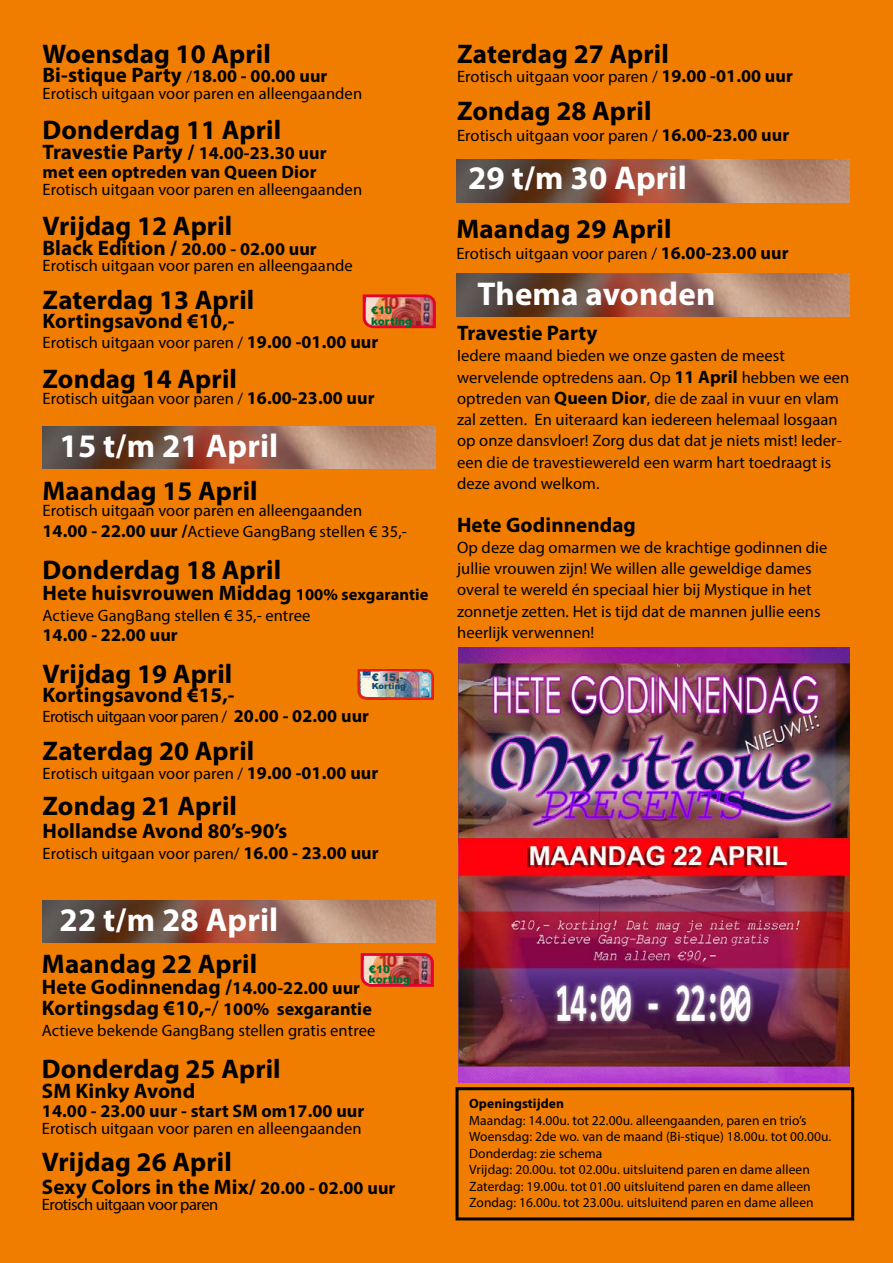
<style>
.page{position:relative;width:893px;height:1263px;background:#f07d00}
.page>*{position:absolute;margin:0;border:0;box-sizing:border-box;transform-origin:0 0}
.t1{font:700 33px "Myriad Pro";letter-spacing:.005em;color:#fff}
.t2{font:700 27px "Myriad Pro";letter-spacing:.005em;color:#000}
.t3{font:700 21px/21px "Myriad Pro";letter-spacing:.005em;color:#000}
.t4{font:700 18px "Myriad Pro";letter-spacing:.005em;color:#000}
.t5{font:16.5px/21.3px "Myriad Pro";letter-spacing:.005em;color:#000}
.t6{font:16.5px "Myriad Pro";letter-spacing:-.03em;color:#000}
.t7{font:13.5px/16.5px "Myriad Pro";letter-spacing:.005em;color:#000}
.t8{font:700 13.5px "Myriad Pro";letter-spacing:.005em;color:#000}
.t9{font:900 10.5px/10.5px "Arial";letter-spacing:.005em;color:#006b34}
.t10{font:900 10.35px "Arial";color:#134a6d}
.t11{font:900 8.4px "Arial";color:#134a6d}
.s1{font-weight:400;font-size:16.5px}
.s2{font-size:18px}
.s3{font-size:21px}
.s4{font-weight:700;font-size:18px}
.s5{font-size:16.5px}
.s6{font-weight:400}
</style>
<div class="page">
<div style="left:455px;top:1087px;width:399px;height:133px;border:3px solid #000"></div>
<img style="left:43px;top:426px;width:393px;height:43px">
<img style="left:456px;top:274px;width:394px;height:42px">
<img style="left:43px;top:900px;width:393px;height:43px">
<img style="left:362px;top:294px;width:74px;height:35px">
<img style="left:363px;top:699px;width:71px;height:1px">
<img style="left:358px;top:669px;width:76px;height:30px">
<svg style="left:380px;top:672px;width:19px;height:10px"></svg>
<img style="left:456px;top:160px;width:394px;height:42px">
<img style="left:458px;top:648px;width:392px;height:434px">
<img style="left:360px;top:953px;width:74px;height:34px">
<h2 class="t2" style="left:43px;top:43px;width:230px">Woensdag 10 April</h2>
<p class="t3" style="left:43px;top:67px;width:286px">Bi-stique Party <span class="s1">/</span><span class="s2">18.00 - 00.00 uur</span></p>
<p class="t5" style="left:43px;top:84px;width:321px">Erotisch uitgaan voor paren en alleengaanden</p>
<h2 class="t2" style="left:43px;top:120px;width:240px">Donderdag 11 April</h2>
<p class="t3" style="left:43px;top:143px;width:286px">Travestie Party / <span class="s2">14.00-23.30 uur</span></p>
<p class="t4" style="left:43px;top:165px;width:276px">met een optreden van Queen Dior</p>
<p class="t5" style="left:43px;top:180px;width:321px">Erotisch uitgaan voor paren en alleengaanden</p>
<h2 class="t2" style="left:43px;top:216px;width:191px">Vrijdag 12 April</h2>
<p class="t4" style="left:43px;top:242px;width:276px"><span class="s3">Black Edition /</span> 20.00 - 02.00 uur</p>
<p class="t5" style="left:43px;top:256px;width:312px">Erotisch uitgaan voor paren en alleengaande</p>
<h2 class="t2" style="left:43px;top:289px;width:213px">Zaterdag 13 April</h2>
<p class="t3" style="left:43px;top:313px;width:194px">Kortingsavond €10,-</p>
<p class="t5" style="left:43px;top:333px;width:337px">Erotisch uitgaan voor paren / <span class="s4">19.00 -01.00 uur</span></p>
<h2 class="t2" style="left:43px;top:368px;width:196px">Zondag 14 April</h2>
<p class="t5" style="left:43px;top:389px;width:334px">Erotisch uitgaan voor paren / <span class="s4">16.00-23.00 uur</span></p>
<p class="t9" style="left:371px;top:306px;width:43px">€10 korting</p>
<h1 class="t1" style="left:60px;top:433px;width:220px">15 t/m 21 April</h1>
<h2 class="t2" style="left:43px;top:480px;width:217px">Maandag 15 April</h2>
<p class="t5" style="left:43px;top:502px;width:366px">Erotisch uitgaan voor paren en alleengaanden<br><span class="s4">14.00 - 22.00 uur /</span>Actieve GangBang stellen € 35,-</p>
<h2 class="t2" style="left:43px;top:560px;width:240px">Donderdag 18 April</h2>
<p class="t3" style="left:43px;top:585px;width:388px">Hete huisvrouwen Middag <span class="s5">100% sexgarantie</span></p>
<p class="t5" style="left:43px;top:607px;width:269px">Actieve GangBang stellen € 35,- entree</p>
<p class="t4" style="left:43px;top:628px;width:137px">14.00 - 22.00 uur</p>
<h2 class="t2" style="left:43px;top:663px;width:191px">Vrijdag 19 April</h2>
<p class="t3" style="left:43px;top:687px;width:194px">Kortingsavond €15,-</p>
<p class="t6" style="left:43px;top:710px;width:328px">Erotisch uitgaan voor paren / <span class="s4">20.00 - 02.00 uur</span></p>
<h2 class="t2" style="left:43px;top:740px;width:213px">Zaterdag 20 April</h2>
<p class="t5" style="left:43px;top:764px;width:337px">Erotisch uitgaan voor paren / <span class="s4">19.00 -01.00 uur</span></p>
<h2 class="t2" style="left:43px;top:796px;width:196px">Zondag 21 April</h2>
<p class="t3" style="left:43px;top:822px;width:246px">Hollandse Avond 80’s-90’s</p>
<p class="t5" style="left:43px;top:844px;width:338px">Erotisch uitgaan voor paren/ <span class="s4">16.00 - 23.00 uur</span></p>
<p class="t10" style="left:372px;top:673px;width:33px">€ 15,-</p>
<p class="t11" style="left:372px;top:683px;width:35px">Korting</p>
<h1 class="t1" style="left:60px;top:907px;width:220px">22 t/m 28 April</h1>
<h2 class="t2" style="left:42px;top:954px;width:217px">Maandag 22 April</h2>
<p class="t3" style="left:42px;top:978px;width:331px">Hete Godinnendag /<span class="s2">14.00-22.00 uur<br></span>Kortingsdag €10,-<span class="s6">/</span> <span class="s2">100% sexgarantie</span></p>
<p class="t5" style="left:42px;top:1021px;width:335px">Actieve bekende GangBang stellen gratis entree</p>
<h2 class="t2" style="left:42px;top:1059px;width:240px">Donderdag 25 April</h2>
<p class="t3" style="left:42px;top:1082px;width:155px">SM Kinky Avond</p>
<p class="t4" style="left:42px;top:1104px;width:324px">14.00 - 23.00 uur - start SM om17.00 uur</p>
<p class="t5" style="left:42px;top:1119px;width:321px">Erotisch uitgaan voor paren en alleengaanden</p>
<h2 class="t2" style="left:42px;top:1152px;width:191px">Vrijdag 26 April</h2>
<p class="t3" style="left:42px;top:1178px;width:355px">Sexy Colors in the Mix/ <span class="s2">20.00 - 02.00 uur</span></p>
<p class="t6" style="left:42px;top:1198px;width:178px">Erotisch uitgaan voor paren</p>
<p class="t9" style="left:369px;top:965px;width:43px">€10 korting</p>
<h2 class="t2" style="left:457px;top:43px;width:213px">Zaterdag 27 April</h2>
<p class="t5" style="left:457px;top:67px;width:337px">Erotisch uitgaan voor paren / <span class="s4">19.00 -01.00 uur</span></p>
<h2 class="t2" style="left:457px;top:100px;width:196px">Zondag 28 April</h2>
<p class="t5" style="left:457px;top:126px;width:334px">Erotisch uitgaan voor paren / <span class="s4">16.00-23.00 uur</span></p>
<h1 class="t1" style="left:468px;top:166px;width:220px">29 t/m 30 April</h1>
<h2 class="t2" style="left:456px;top:218px;width:217px">Maandag 29 April</h2>
<p class="t5" style="left:456px;top:244px;width:334px">Erotisch uitgaan voor paren / <span class="s4">16.00-23.00 uur</span></p>
<h1 class="t1" style="left:478px;top:281px;width:239px">Thema avonden</h1>
<p class="t3" style="left:457px;top:324px;width:142px">Travestie Party</p>
<p class="t5" style="left:457px;top:347px;width:394px">Iedere maand bieden we onze gasten de meest wervelende optredens aan. Op <span class="s4">11 April</span> hebben we een optreden van <span class="s4">Queen Dior</span>, die de zaal in vuur en vlam zal zetten. En uiteraard kan iedereen helemaal losgaan op onze dansvloer! Zorg dus dat dat je niets mist! Ieder&shy;een die de travestiewereld een warm hart toedraagt is deze avond welkom.</p>
<p class="t3" style="left:457px;top:516px;width:180px">Hete Godinnendag</p>
<p class="t5" style="left:457px;top:538px;width:372px">Op deze dag omarmen we de krachtige godinnen die jullie vrouwen zijn! We willen alle geweldige dames overal te wereld én speciaal hier bij Mystique in het zonnetje zetten. Het is tijd dat de mannen jullie eens heerlijk verwennen!</p>
<p class="t8" style="left:469px;top:1099px;width:96px">Openingstijden</p>
<p class="t7" style="left:469px;top:1113px;width:364px">Maandag: 14.00u. tot 22.00u. alleengaanden, paren en trio’s Woensdag: 2de wo. van de maand (Bi-stique) 18.00u. tot 00.00u.<br>Donderdag: zie schema<br>Vrijdag: 20.00u. tot 02.00u. uitsluitend paren en dame alleen Zaterdag: 19.00u. tot 01.00 uitsluitend paren en dame alleen Zondag: 16.00u. tot 23.00u. uitsluitend paren en dame alleen</p>
</div>
